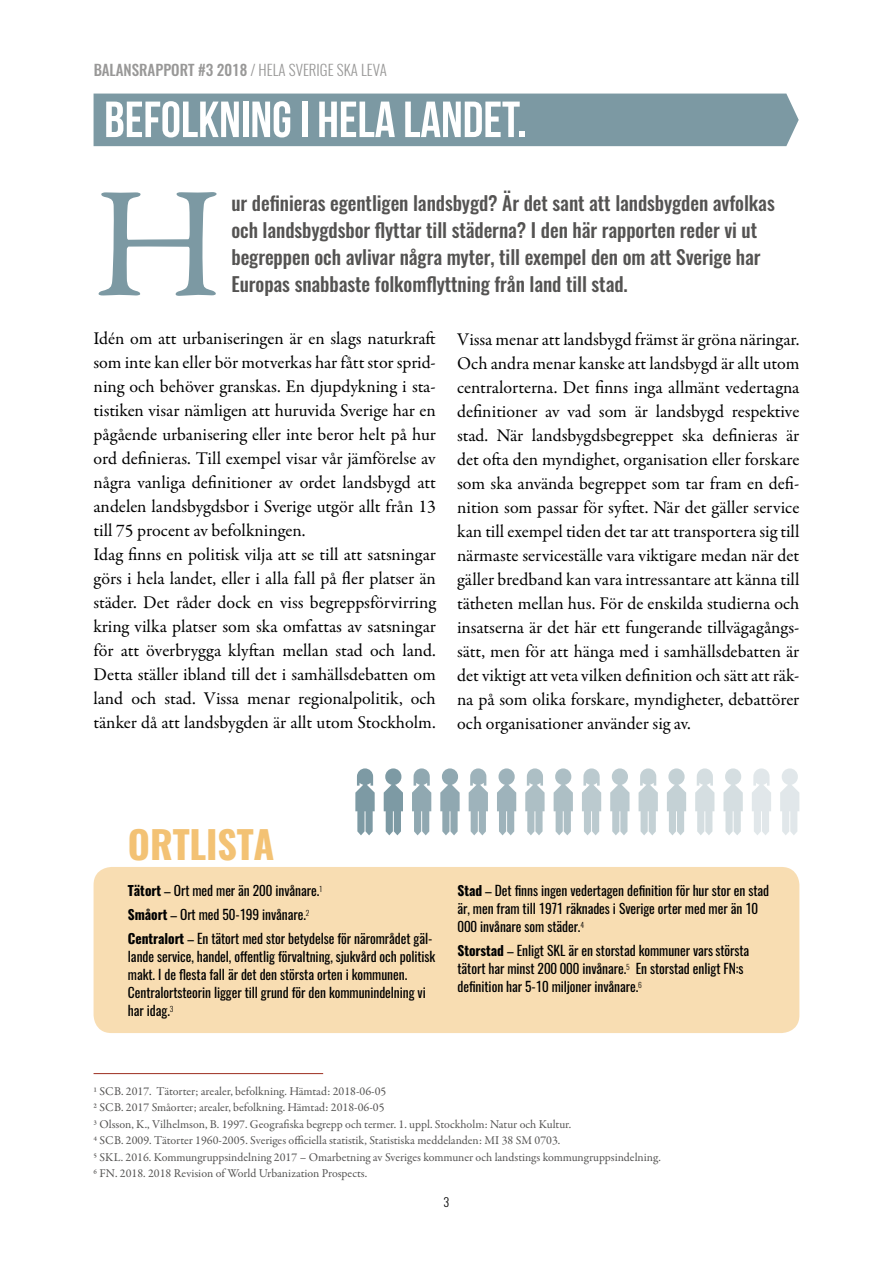
<style>
.page{position:relative;width:893px;height:1263px;background:#fff}
.page>*{position:absolute;margin:0;border:0;box-sizing:border-box;transform-origin:0 0}
.t1{font:158.85px "Garamond Premr Pro";color:#7c99a3}
.t2{font:700 50.7px "Bebas Neue";color:#fff}
.t3{font:700 37.95px "Oswald";letter-spacing:-.005em;color:#f3c274}
.t4{font:500 19.5px/27px "Oswald";letter-spacing:-.005em;color:#545352}
.t5{font:18px/24px "Garamond Premr Pro";letter-spacing:-.005em;color:#000}
.t6{font:500 15px "Oswald";color:#545352}
.t7{font:13.5px/18px "Oswald";letter-spacing:-.005em;color:#000}
.t8{font:12px/16.5px "Garamond Premr Pro";letter-spacing:-.005em;color:#545352}
.t9{font:300 12px "Oswald";color:#000}
.s1{font-weight:300}
.s2{font-weight:700}
</style>
<div class="page">
<div style="left:94px;top:94px;width:705px;height:52px;background:#7c99a3"></div>
<svg style="left:440px;top:768px;width:20px;height:67px"></svg>
<svg style="left:554px;top:768px;width:19px;height:67px"></svg>
<svg style="left:667px;top:768px;width:19px;height:67px"></svg>
<svg style="left:780px;top:768px;width:19px;height:67px"></svg>
<svg style="left:384px;top:768px;width:19px;height:67px"></svg>
<svg style="left:497px;top:768px;width:19px;height:67px"></svg>
<svg style="left:610px;top:768px;width:19px;height:67px"></svg>
<svg style="left:723px;top:768px;width:20px;height:67px"></svg>
<svg style="left:412px;top:768px;width:19px;height:67px"></svg>
<svg style="left:525px;top:768px;width:20px;height:67px"></svg>
<svg style="left:639px;top:768px;width:19px;height:67px"></svg>
<svg style="left:752px;top:768px;width:19px;height:67px"></svg>
<svg style="left:355px;top:768px;width:20px;height:67px"></svg>
<svg style="left:469px;top:768px;width:19px;height:67px"></svg>
<svg style="left:582px;top:768px;width:19px;height:67px"></svg>
<svg style="left:695px;top:768px;width:19px;height:67px"></svg>
<div style="left:94px;top:867px;width:705px;height:166px;background:#f8ddb2;border-radius:18px"></div>
<hr style="left:94px;top:1073px;width:229px;height:1px;background:#9c2e20">
<p class="t6" style="left:93px;top:62px;width:295px">BALANSRAPPORT #3 2018 <span class="s1">/ HELA SVERIGE SKA LEVA</span></p>
<h2 class="t2" style="left:104px;top:92px;width:424px">BEFOLKNING I HELA LANDET.</h2>
<p class="t4" style="left:231px;top:191px;width:545px">ur definieras egentligen landsbygd? Är det sant att landsbygden avfolkas och landsbygdsbor flyttar till städerna? I den här rapporten reder vi ut begreppen och avlivar några myter, till exempel den om att Sverige har</p>
<h1 class="t1" style="left:93px;top:149px;width:131px">H</h1>
<p class="t4" style="left:231px;top:272px;width:398px">Europas snabbaste folkomflyttning från land till stad.</p>
<p class="t5" style="left:457px;top:327px;width:344px;text-align:justify">Vissa menar att landsbygd främst är gröna näringar.<br>Och andra menar kanske att landsbygd är allt utom centralorterna. Det finns inga allmänt vedertagna definitioner av vad som är landsbygd respektive stad. När landsbygdsbegreppet ska definieras är det ofta den myndighet, organisation eller forskare som ska använda begreppet som tar fram en defi&shy;nition som passar för syftet. När det gäller service kan till exempel tiden det tar att transportera sig till närmaste serviceställe vara viktigare medan när det gäller bredband kan vara intressantare att känna till tätheten mellan hus. För de enskilda studierna och insatserna är det här ett fungerande tillvägagångs&shy;sätt, men för att hänga med i samhällsdebatten är det viktigt att veta vilken definition och sätt att räk&shy;na på som olika forskare, myndigheter, debattörer och organisationer använder sig av.</p>
<p class="t5" style="left:94px;top:327px;width:344px">Idén om att urbaniseringen är en slags naturkraft som inte kan eller bör motverkas har fått stor sprid&shy;ning och behöver granskas. En djupdykning i sta&shy;tistiken visar nämligen att huruvida Sverige har en pågående urbanisering eller inte beror helt på hur ord definieras. Till exempel visar vår jämförelse av några vanliga definitioner av ordet landsbygd att andelen landsbygdsbor i Sverige utgör allt från 13 till 75 procent av befolkningen.<br>Idag finns en politisk vilja att se till att satsningar görs i hela landet, eller i alla fall på fler platser än städer. Det råder dock en viss begreppsförvirring kring vilka platser som ska omfattas av satsningar för att överbrygga klyftan mellan stad och land.<br>Detta ställer ibland till det i samhällsdebatten om land och stad. Vissa menar regionalpolitik, och tänker då att landsbygden är allt utom Stockholm.</p>
<h3 class="t3" style="left:128px;top:825px;width:148px">ORTLISTA</h3>
<p class="t7" style="left:128px;top:877px;width:306px;line-height:24px"><span class="s2">Tätort</span> – Ort med mer än 200 invånare.<sup>1<br></sup><span class="s2">Småort</span> – Ort med 50-199 invånare.<sup>2<br></sup><span class="s2">Centralort</span> – En tätort med stor betydelse för närområdet gäl-</p>
<p class="t7" style="left:128px;top:946px;width:309px">lande service, handel, offentlig förvaltning, sjukvård och politisk makt. I de flesta fall är det den största orten i kommunen.<br>Centralortsteorin ligger till grund för den kommunindelning vi har idag.<sup>3</sup></p>
<p class="t7" style="left:457px;top:880px;width:313px"><span class="s2">Stad</span> – Det finns ingen vedertagen definition för hur stor en stad är, men fram till 1971 räknades i Sverige orter med mer än 10<br>000 invånare som städer.<sup>4</sup></p>
<p class="t7" style="left:457px;top:940px;width:293px"><span class="s2">Storstad</span> – Enligt SKL är en storstad kommuner vars största tätort har minst 200 000 invånare.<sup>5</sup> En storstad enligt FN:s definition har 5-10 miljoner invånare.<sup>6</sup></p>
<p class="t8" style="left:94px;top:1083px;width:569px">1 SCB. 2017. Tätorter; arealer, befolkning. Hämtad: 2018-06-05<br>2 SCB. 2017 Småorter; arealer, befolkning. Hämtad: 2018-06-05<br>3 Olsson, K., Vilhelmson, B. 1997. Geografiska begrepp och termer. 1. uppl. Stockholm: Natur och Kultur.<br>4 SCB. 2009. Tätorter 1960-2005. Sveriges officiella statistik, Statistiska meddelanden: MI 38 SM 0703.<br>5 SKL. 2016. Kommungruppsindelning 2017 – Omarbetning av Sveriges kommuner och landstings kommungruppsindelning.<br>6 FN. 2018. 2018 Revision of World Urbanization Prospects.</p>
<p class="t9" style="left:444px;top:1191px;width:7px">3</p>
</div>
